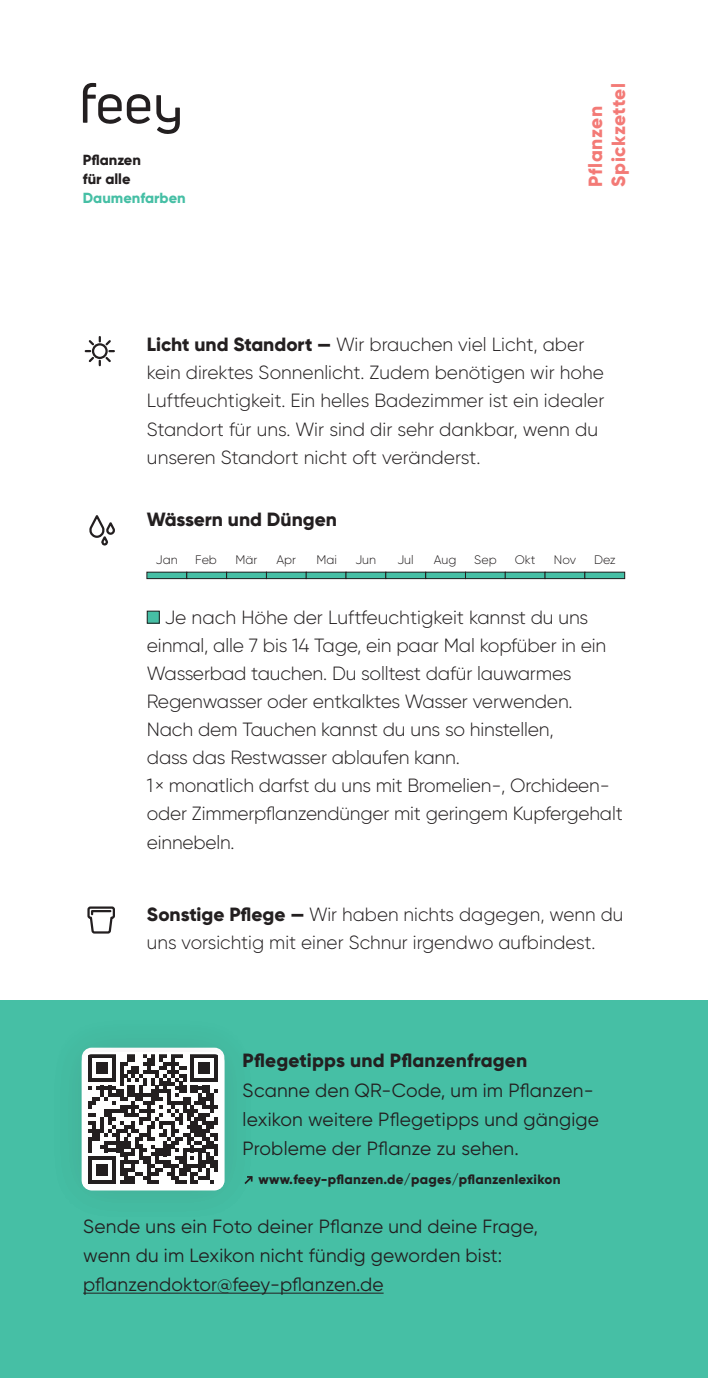
<style>
.page{position:relative;width:708px;height:1378px;background:#fff}
.page>*{position:absolute;margin:0;border:0;box-sizing:border-box;transform-origin:0 0}
.t1{font:300 19.12px/28.1px "Gilroy";letter-spacing:-.01em;color:#231f20}
.t2{font:19.12px/29.2px "Gilroy";letter-spacing:.01em;color:#231f20}
.t3{font:800 19.12px "Gilroy";color:#231f20}
.t4{font:800 19.12px/22.9px "Gilroy";letter-spacing:.03em;color:#f37a76}
.t5{font:800 14.62px/18.7px "Gilroy";color:#231f20}
.t6{font:800 14.62px "Gilroy";color:#46bfa5}
.t7{font:800 13.5px "Gilroy";letter-spacing:.02em;color:#231f20}
.t8{font:300 12.38px "Gilroy";color:#231f20}
.s1{font-weight:800}
</style>
<div class="page">
<div style="left:0;top:1000px;width:708px;height:378px;background:#46bfa5"></div>
<hr style="left:83px;top:1292px;width:301px;height:1px;background:#231f20">
<svg style="left:156px;top:95px;width:24px;height:39px"></svg>
<svg style="left:83px;top:83px;width:67px;height:41px"></svg>
<div style="left:147px;top:611px;width:12px;height:12px;background:#46bfa5"></div>
<div style="left:147px;top:611px;width:13px;height:12px;border:1px solid #231f20"></div>
<svg style="left:84px;top:336px;width:31px;height:31px"></svg>
<svg style="left:89px;top:515px;width:26px;height:31px"></svg>
<svg style="left:87px;top:906px;width:28px;height:28px"></svg>
<div style="left:147px;top:572px;width:40px;height:6px;background:#46bfa5"></div>
<div style="left:147px;top:572px;width:40px;height:7px;border:1px solid #231f20"></div>
<div style="left:187px;top:572px;width:40px;height:6px;background:#46bfa5"></div>
<div style="left:186px;top:572px;width:41px;height:7px;border:1px solid #231f20"></div>
<div style="left:227px;top:572px;width:39px;height:6px;background:#46bfa5"></div>
<div style="left:226px;top:572px;width:41px;height:7px;border:1px solid #231f20"></div>
<div style="left:266px;top:572px;width:40px;height:6px;background:#46bfa5"></div>
<div style="left:266px;top:572px;width:41px;height:7px;border:1px solid #231f20"></div>
<div style="left:306px;top:572px;width:40px;height:6px;background:#46bfa5"></div>
<div style="left:306px;top:572px;width:40px;height:7px;border:1px solid #231f20"></div>
<div style="left:346px;top:572px;width:40px;height:6px;background:#46bfa5"></div>
<div style="left:346px;top:572px;width:40px;height:7px;border:1px solid #231f20"></div>
<div style="left:386px;top:572px;width:40px;height:6px;background:#46bfa5"></div>
<div style="left:385px;top:572px;width:41px;height:7px;border:1px solid #231f20"></div>
<div style="left:426px;top:572px;width:40px;height:6px;background:#46bfa5"></div>
<div style="left:425px;top:572px;width:41px;height:7px;border:1px solid #231f20"></div>
<div style="left:465px;top:572px;width:40px;height:6px;background:#46bfa5"></div>
<div style="left:465px;top:572px;width:41px;height:7px;border:1px solid #231f20"></div>
<div style="left:505px;top:572px;width:40px;height:6px;background:#46bfa5"></div>
<div style="left:505px;top:572px;width:40px;height:7px;border:1px solid #231f20"></div>
<div style="left:545px;top:572px;width:40px;height:6px;background:#46bfa5"></div>
<div style="left:545px;top:572px;width:40px;height:7px;border:1px solid #231f20"></div>
<div style="left:585px;top:572px;width:40px;height:6px;background:#46bfa5"></div>
<div style="left:584px;top:572px;width:41px;height:7px;border:1px solid #231f20"></div>
<div style="left:83px;top:1053px;width:140px;height:136px;background:#fff;border-radius:9px"></div>
<svg style="left:88px;top:1055px;width:130px;height:129px"></svg>
<hr style="left:214px;top:1144px;width:4px;height:12px;background:#231f20">
<hr style="left:214px;top:1160px;width:4px;height:12px;background:#231f20">
<div style="left:82px;top:1052px;width:142px;height:138px;border:2px solid #fff;border-radius:9px"></div>
<p class="t5" style="left:83px;top:150px;width:60px">Pflanzen für alle</p>
<p class="t6" style="left:83px;top:188px;width:104px">Daumenfarben</p>
<p class="t4" style="left:584px;top:187px;width:105px;rotate:-90deg">Pflanzen<br>Spickzettel</p>
<p class="t1" style="left:147px;top:330px;width:459px"><span class="s1">Licht und Standort —</span> Wir brauchen viel Licht, aber kein direktes Sonnenlicht. Zudem benötigen wir hohe Luftfeuchtigkeit. Ein helles Badezimmer ist ein idealer Standort für uns. Wir sind dir sehr dankbar, wenn du unseren Standort nicht oft veränderst.</p>
<p class="t3" style="left:147px;top:508px;width:192px">Wässern und Düngen</p>
<p class="t8" style="left:156px;top:552px;width:23px">Jan</p>
<p class="t8" style="left:195px;top:552px;width:23px">Feb</p>
<p class="t8" style="left:236px;top:552px;width:23px">Mär</p>
<p class="t8" style="left:277px;top:552px;width:21px">Apr</p>
<p class="t8" style="left:317px;top:552px;width:22px">Mai</p>
<p class="t8" style="left:355px;top:552px;width:22px">Jun</p>
<p class="t8" style="left:397px;top:552px;width:18px">Jul</p>
<p class="t8" style="left:434px;top:552px;width:24px">Aug</p>
<p class="t8" style="left:474px;top:552px;width:24px">Sep</p>
<p class="t8" style="left:515px;top:552px;width:22px">Okt</p>
<p class="t8" style="left:554px;top:552px;width:24px">Nov</p>
<p class="t8" style="left:594px;top:552px;width:23px">Dez</p>
<p class="t1" style="left:147px;top:602px;width:477px;text-indent:18px">Je nach Höhe der Luftfeuchtigkeit kannst du uns einmal, alle 7 bis 14 Tage, ein paar Mal kopfüber in ein Wasserbad tauchen. Du solltest dafür lauwarmes Regenwasser oder entkalktes Wasser verwenden.<br>Nach dem Tauchen kannst du uns so hinstellen,<br>dass das Restwasser ablaufen kann.<br>1× monatlich darfst du uns mit Bromelien-, Orchideen&shy;oder Zimmerpflanzendünger mit geringem Kupfergehalt einnebeln.</p>
<p class="t1" style="left:147px;top:900px;width:478px"><span class="s1">Sonstige Pflege —</span> Wir haben nichts dagegen, wenn du uns vorsichtig mit einer Schnur irgendwo aufbindest.</p>
<p class="t3" style="left:243px;top:1048px;width:286px">Pflegetipps und Pflanzenfragen</p>
<p class="t2" style="left:243px;top:1075px;width:358px">Scanne den QR-Code, um im Pflanzen&shy;lexikon weitere Pflegetipps und gängige<br>Probleme der Pflanze zu sehen.</p>
<p class="t7" style="left:259px;top:1171px;width:304px">www.feey-pflanzen.de/pages/pflanzenlexikon</p>
<p class="t2" style="left:83px;top:1211px;width:456px">Sende uns ein Foto deiner Pflanze und deine Frage, wenn du im Lexikon nicht fündig geworden bist: pflanzendoktor@feey-pflanzen.de</p>
</div>
